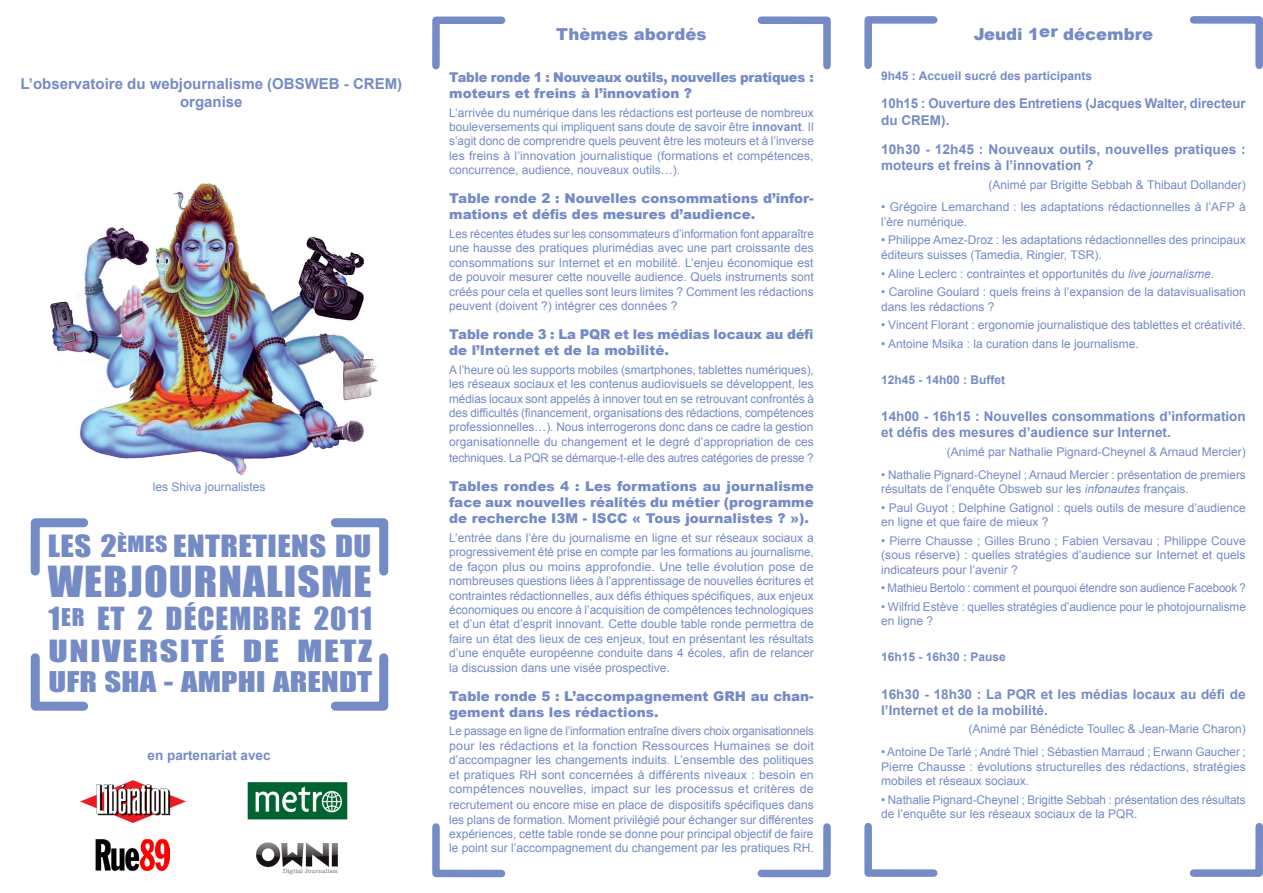
<style>
.page{position:relative;width:1263px;height:893px;background:#fff}
.page>*{position:absolute;margin:0;border:0;box-sizing:border-box;transform-origin:0 0}
.t1{font:39.3px "Impact";letter-spacing:.025em;color:#758bc5;scale:1.11 1}
.t2{font:29.25px "Impact";letter-spacing:.035em;color:#758bc5;scale:1.05 1}
.t3{font:28.2px "Impact";letter-spacing:.015em;color:#758bc5;scale:1.16 1}
.t4{font:28.2px "Impact";letter-spacing:.035em;color:#758bc5;scale:1.26 1}
.t5{font:26.25px "Impact";letter-spacing:.005em;color:#758bc5;scale:1.24 1}
.date{font:900 16.5px "Arial";color:#758bc5}
.t6{font:700 15px/18px "Arial";color:#758bc5;text-align:center}
.tables_rondes{font:900 13.5px/16.2px "Arial";color:#758bc5}
.themes{font:700 13.5px/16.2px "Arial";color:#758bc5}
.tables_rondes-2{font:900 13.5px/16.2px "Arial";color:#758bc5;scale:.96 1}
.dev_table_ronde{font:12px/14.4px "Arial";color:#758bc5;text-align:justify}
.txt{font:12px/14.4px "Arial";color:#758bc5}
.dev_table_ronde-2{font:12px/14.4px "Arial";color:#758bc5;text-align:justify;scale:.96 1}
.themes-2{font:700 12px "Arial";color:#758bc5}
.txt-2{font:12px "Arial";color:#758bc5;scale:.95 1}
.s1{font-weight:700}
.s2{font-style:italic}
</style>
<div class="page">
<svg style="left:864px;top:16px;width:74px;height:53px"></svg>
<svg style="left:1189px;top:16px;width:74px;height:53px"></svg>
<svg style="left:864px;top:822px;width:74px;height:55px"></svg>
<svg style="left:1189px;top:823px;width:74px;height:54px"></svg>
<svg style="left:432px;top:16px;width:74px;height:54px"></svg>
<svg style="left:757px;top:16px;width:74px;height:54px"></svg>
<svg style="left:432px;top:823px;width:74px;height:55px"></svg>
<svg style="left:757px;top:823px;width:74px;height:55px"></svg>
<svg style="left:30px;top:518px;width:58px;height:58px"></svg>
<svg style="left:331px;top:518px;width:58px;height:58px"></svg>
<svg style="left:30px;top:653px;width:58px;height:58px"></svg>
<svg style="left:331px;top:653px;width:58px;height:58px"></svg>
<img style="left:50px;top:183px;width:328px;height:292px">
<img style="left:247px;top:782px;width:100px;height:37px">
<img style="left:256px;top:842px;width:82px;height:33px">
<img style="left:95px;top:839px;width:74px;height:32px">
<img style="left:80px;top:780px;width:106px;height:43px">
<p class="t6" style="left:20px;top:75px;width:383px">L’observatoire du webjournalisme (OBSWEB - CREM) organise</p>
<p class="txt" style="left:153px;top:480px;width:114px">les Shiva journalistes</p>
<p class="t3" style="left:48px;top:524px;width:281px">LES 2<sup>ÈMES</sup> ENTRETIENS DU</p>
<p class="t1" style="left:48px;top:551px;width:293px">WEBJOURNALISME</p>
<p class="t2" style="left:48px;top:596px;width:310px">1<sup>ER</sup> ET 2 DÉCEMBRE 2011</p>
<p class="t4" style="left:48px;top:629px;width:258px">UNIVERSITÉ DE METZ</p>
<p class="t5" style="left:48px;top:661px;width:263px">UFR SHA - AMPHI ARENDT</p>
<p class="themes" style="left:148px;top:748px;width:125px">en partenariat avec</p>
<p class="date" style="left:556px;top:22px;width:152px">Thèmes abordés</p>
<p class="tables_rondes-2" style="left:449px;top:68px;width:381px">Table ronde 1 : Nouveaux outils, nouvelles pratiques : moteurs et freins à l’innovation ?</p>
<p class="dev_table_ronde" style="left:449px;top:105px;width:366px">L’arrivée du numérique dans les rédactions est porteuse de nombreux bouleversements qui impliquent sans doute de savoir être <span class="s1">innovant</span>. Il s’agit donc de comprendre quels peuvent être les moteurs et à l’inverse les freins à l’innovation journalistique (formations et compétences, concurrence, audience, nouveaux outils…).</p>
<p class="tables_rondes" style="left:449px;top:190px;width:366px">Table ronde 2 : Nouvelles consommations d’infor&shy;mations et défis des mesures d’audience.</p>
<p class="dev_table_ronde" style="left:449px;top:227px;width:366px">Les récentes études sur les consommateurs d’information font apparaître une hausse des pratiques plurimédias avec une part croissante des consommations sur Internet et en mobilité. L’enjeu économique est de pouvoir mesurer cette nouvelle audience. Quels instruments sont créés pour cela et quelles sont leurs limites ? Comment les rédactions peuvent (doivent ?) intégrer ces données ?</p>
<p class="tables_rondes" style="left:449px;top:326px;width:366px">Table ronde 3 : La PQR et les médias locaux au défi de l’Internet et de la mobilité.</p>
<p class="dev_table_ronde" style="left:449px;top:362px;width:366px">A l’heure où les supports mobiles (smartphones, tablettes numériques), les réseaux sociaux et les contenus audiovisuels se développent, les médias locaux sont appelés à innover tout en se retrouvant confrontés à des difficultés (financement, organisations des rédactions, compétences professionnelles…). Nous interrogerons donc dans ce cadre la gestion organisationnelle du changement et le degré d’appropriation de ces</p>
<p class="dev_table_ronde-2" style="left:449px;top:451px;width:381px">techniques. La PQR se démarque-t-elle des autres catégories de presse ?</p>
<p class="tables_rondes" style="left:449px;top:478px;width:366px;text-align:justify">Tables rondes 4 : Les formations au journalisme face aux nouvelles réalités du métier (programme de recherche I3M - ISCC « Tous journalistes ? »).</p>
<p class="dev_table_ronde" style="left:449px;top:531px;width:366px">L’entrée dans l’ère du journalisme en ligne et sur réseaux sociaux a progressivement été prise en compte par les formations au journalisme, de façon plus ou moins approfondie. Une telle évolution pose de nombreuses questions liées à l’apprentissage de nouvelles écritures et contraintes rédactionnelles, aux défis éthiques spécifiques, aux enjeux économiques ou encore à l’acquisition de compétences technologiques et d’un état d’esprit innovant. Cette double table ronde permettra de faire un état des lieux de ces enjeux, tout en présentant les résultats d’une enquête européenne conduite dans 4 écoles, afin de relancer la discussion dans une visée prospective.</p>
<p class="tables_rondes" style="left:449px;top:687px;width:366px">Table ronde 5 : L’accompagnement GRH au chan&shy;gement dans les rédactions.</p>
<p class="dev_table_ronde-2" style="left:449px;top:724px;width:381px">Le passage en ligne de l’information entraîne divers choix organisationnels pour les rédactions et la fonction Ressources Humaines se doit d’accompagner les changements induits. L’ensemble des politiques et pratiques RH sont concernées à différents niveaux : besoin en compétences nouvelles, impact sur les processus et critères de</p>
<p class="dev_table_ronde" style="left:449px;top:798px;width:366px">recrutement ou encore mise en place de dispositifs spécifiques dans les plans de formation. Moment privilégié pour échanger sur différentes expériences, cette table ronde se donne pour principal objectif de faire le point sur l’accompagnement du changement par les pratiques RH.</p>
<p class="date" style="left:974px;top:22px;width:181px">Jeudi 1er décembre</p>
<p class="themes-2" style="left:881px;top:67px;width:212px">9h45 : Accueil sucré des participants</p>
<p class="themes" style="left:881px;top:96px;width:366px">10h15 : Ouverture des Entretiens (Jacques Walter, directeur du CREM).</p>
<p class="themes" style="left:881px;top:141px;width:366px">10h30 - 12h45 : Nouveaux outils, nouvelles pratiques : moteurs et freins à l’innovation ?</p>
<p class="txt" style="left:988px;top:177px;width:259px">(Animé par Brigitte Sebbah &amp; Thibaut Dollander)</p>
<p class="txt" style="left:881px;top:200px;width:366px">• Grégoire Lemarchand : les adaptations rédactionnelles à l’AFP à l’ère numérique.</p>
<p class="txt" style="left:881px;top:233px;width:366px">• Philippe Amez-Droz : les adaptations rédactionnelles des principaux éditeurs suisses (Tamedia, Ringier, TSR).</p>
<p class="txt" style="left:881px;top:266px;width:335px">• Aline Leclerc : contraintes et opportunités du <span class="s2">live journalisme</span>.</p>
<p class="txt" style="left:881px;top:285px;width:366px">• Caroline Goulard : quels freins à l’expansion de la datavisualisation dans les rédactions ?</p>
<p class="txt" style="left:881px;top:318px;width:366px">• Vincent Florant : ergonomie journalistique des tablettes et créativité.</p>
<p class="txt" style="left:881px;top:337px;width:259px">• Antoine Msika : la curation dans le journalisme.</p>
<p class="themes-2" style="left:881px;top:371px;width:126px">12h45 - 14h00 : Buffet</p>
<p class="themes" style="left:881px;top:409px;width:366px">14h00 - 16h15 : Nouvelles consommations d’information et défis des mesures d’audience sur Internet.</p>
<p class="txt" style="left:947px;top:445px;width:300px">(Animé par Nathalie Pignard-Cheynel &amp; Arnaud Mercier)</p>
<p class="txt" style="left:881px;top:467px;width:366px">• Nathalie Pignard-Cheynel ; Arnaud Mercier : présentation de premiers résultats de l’enquête Obsweb sur les <span class="s2">infonautes</span> français.</p>
<p class="txt" style="left:881px;top:501px;width:366px">• Paul Guyot ; Delphine Gatignol : quels outils de mesure d’audience en ligne et que faire de mieux ?</p>
<p class="txt" style="left:881px;top:534px;width:366px;text-align:justify">• Pierre Chausse ; Gilles Bruno ; Fabien Versavau ; Philippe Couve (sous réserve) : quelles stratégies d’audience sur Internet et quels indicateurs pour l’avenir ?</p>
<p class="txt-2" style="left:881px;top:580px;width:385px">• Mathieu Bertolo : comment et pourquoi étendre son audience Facebook ?</p>
<p class="txt" style="left:881px;top:600px;width:366px">• Wilfrid Estève : quelles stratégies d’audience pour le photojournalisme en ligne ?</p>
<p class="themes-2" style="left:881px;top:649px;width:126px">16h15 - 16h30 : Pause</p>
<p class="themes" style="left:881px;top:686px;width:366px">16h30 - 18h30 : La PQR et les médias locaux au défi de l’Internet et de la mobilité.</p>
<p class="txt" style="left:968px;top:722px;width:279px">(Animé par Bénédicte Toullec &amp; Jean-Marie Charon)</p>
<p class="txt" style="left:881px;top:745px;width:366px;text-align:justify">• Antoine De Tarlé ; André Thiel ; Sébastien Marraud ; Erwann Gaucher ; Pierre Chausse : évolutions structurelles des rédactions, stratégies mobiles et réseaux sociaux.</p>
<p class="txt" style="left:881px;top:792px;width:366px">• Nathalie Pignard-Cheynel ; Brigitte Sebbah : présentation des résultats de l’enquête sur les réseaux sociaux de la PQR.</p>
</div>
